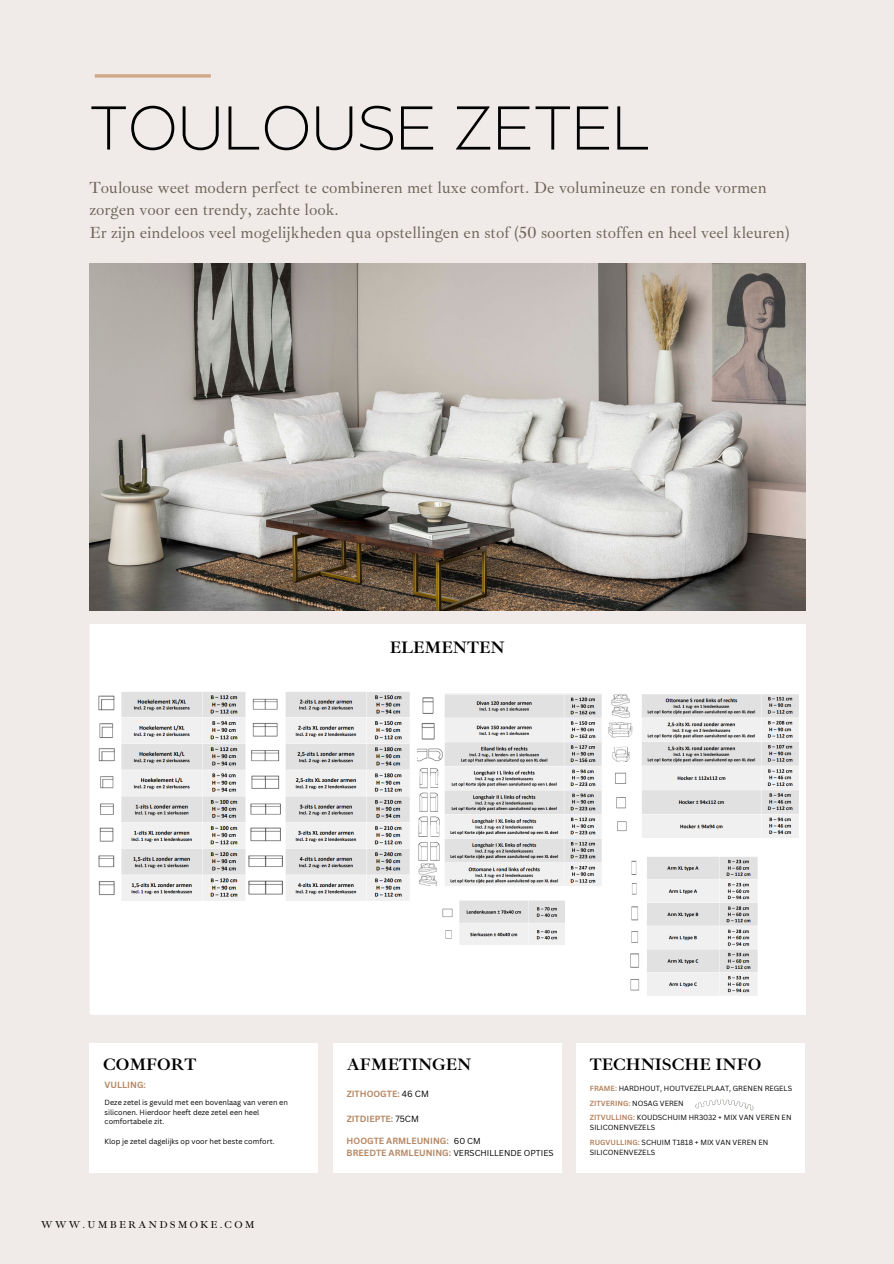
<style>
.page{position:relative;width:894px;height:1264px;background:#fff}
.page>*{position:absolute;margin:0;border:0;box-sizing:border-box;transform-origin:0 0}
.t1{font:200 61.65px "Balgin";color:#000}
.t2{font:700 17.1px "Ibarra Real Nova";color:#000}
.t3{font:16.5px/22.5px "Ibarra Real Nova";color:#6b6657}
.t4{font:10.2px "Ibarra Real Nova";letter-spacing:.215em;color:#000}
.t5{font:700 8.7px "Canva Sans";color:#b68763}
.t6{font:8.4px "Canva Sans";color:#000}
.t7{font:7.2px/9.6px "Canva Sans";color:#000}
.t8{font:700 7.2px "Canva Sans";color:#b68763}
.s1{font-weight:700;color:#b68763}
.s2{font-weight:400;color:#000}
.s3{font-weight:700;font-size:8.7px;color:#b68763}
</style>
<div class="page">
<div style="left:0;top:0;width:893px;height:1263px;background:#f0ebe9"></div>
<img style="left:89px;top:263px;width:715px;height:347px">
<svg style="left:95px;top:74px;width:116px;height:4px"></svg>
<div style="left:89px;top:1043px;width:229px;height:129px;background:#fff"></div>
<div style="left:576px;top:1043px;width:228px;height:129px;background:#fff"></div>
<div style="left:333px;top:1043px;width:228px;height:129px;background:#fff"></div>
<div style="left:90px;top:624px;width:714px;height:390px;background:#fff"></div>
<img style="left:695px;top:1099px;width:59px;height:12px">
<img style="left:95px;top:692px;width:317px;height:208px">
<img style="left:417px;top:693px;width:382px;height:192px">
<img style="left:628px;top:856px;width:130px;height:139px">
<img style="left:440px;top:900px;width:124px;height:44px">
<p class="t1" style="left:89px;top:103px;width:562px">TOULOUSE ZETEL</p>
<p class="t3" style="left:89px;top:176px;width:678px">Toulouse weet modern perfect te combineren met luxe comfort. De volumineuze en ronde vormen zorgen voor een trendy, zachte look.</p>
<p class="t3" style="left:89px;top:221px;width:701px">Er zijn eindeloos veel mogelijkheden qua opstellingen en stof (50 soorten stoffen en heel veel kleuren)</p>
<p class="t2" style="left:389px;top:636px;width:116px">ELEMENTEN</p>
<p class="t2" style="left:103px;top:1054px;width:95px">COMFORT</p>
<p class="t2" style="left:346px;top:1054px;width:126px">AFMETINGEN</p>
<p class="t2" style="left:589px;top:1054px;width:173px">TECHNISCHE INFO</p>
<p class="t7" style="left:105px;top:1097px;width:185px">Deze zetel is gevuld met een bovenlaag van veren en siliconen. Hierdoor heeft deze zetel een heel comfortabele zit.</p>
<p class="t7" style="left:105px;top:1136px;width:171px">Klop je zetel dagelijks op voor het beste comfort.</p>
<p class="t5" style="left:105px;top:1078px;width:43px">VULLING:</p>
<p class="t7" style="left:589px;top:1083px;width:204px"><span class="s1">FRAME:</span> HARDHOUT, HOUTVEZELPLAAT, GRENEN REGELS</p>
<p class="t5" style="left:346px;top:1087px;width:84px">ZITHOOGTE: <span class="s2">46 CM</span></p>
<p class="t5" style="left:346px;top:1113px;width:74px">ZITDIEPTE: <span class="s2">75CM</span></p>
<p class="t5" style="left:346px;top:1134px;width:104px">HOOGTE ARMLEUNING:</p>
<p class="t6" style="left:346px;top:1147px;width:208px"><span class="s3">BREEDTE ARMLEUNING:</span> VERSCHILLENDE OPTIES</p>
<p class="t8" style="left:589px;top:1098px;width:95px">ZITVERING: <span class="s2">NOSAG VEREN</span></p>
<p class="t7" style="left:589px;top:1137px;width:180px"><span class="s1">RUGVULLING:</span> SCHUIM T1818 + MIX VAN VEREN EN<br>SILICONENVEZELS</p>
<p class="t7" style="left:589px;top:1112px;width:203px"><span class="s1">ZITVULLING:</span> KOUDSCHUIM HR3032 + MIX VAN VEREN EN<br>SILICONENVEZELS</p>
<p class="t6" style="left:454px;top:1135px;width:28px">60 CM</p>
<p class="t4" style="left:41px;top:1218px;width:215px">WWW.UMBERANDSMOKE.COM</p>
</div>
